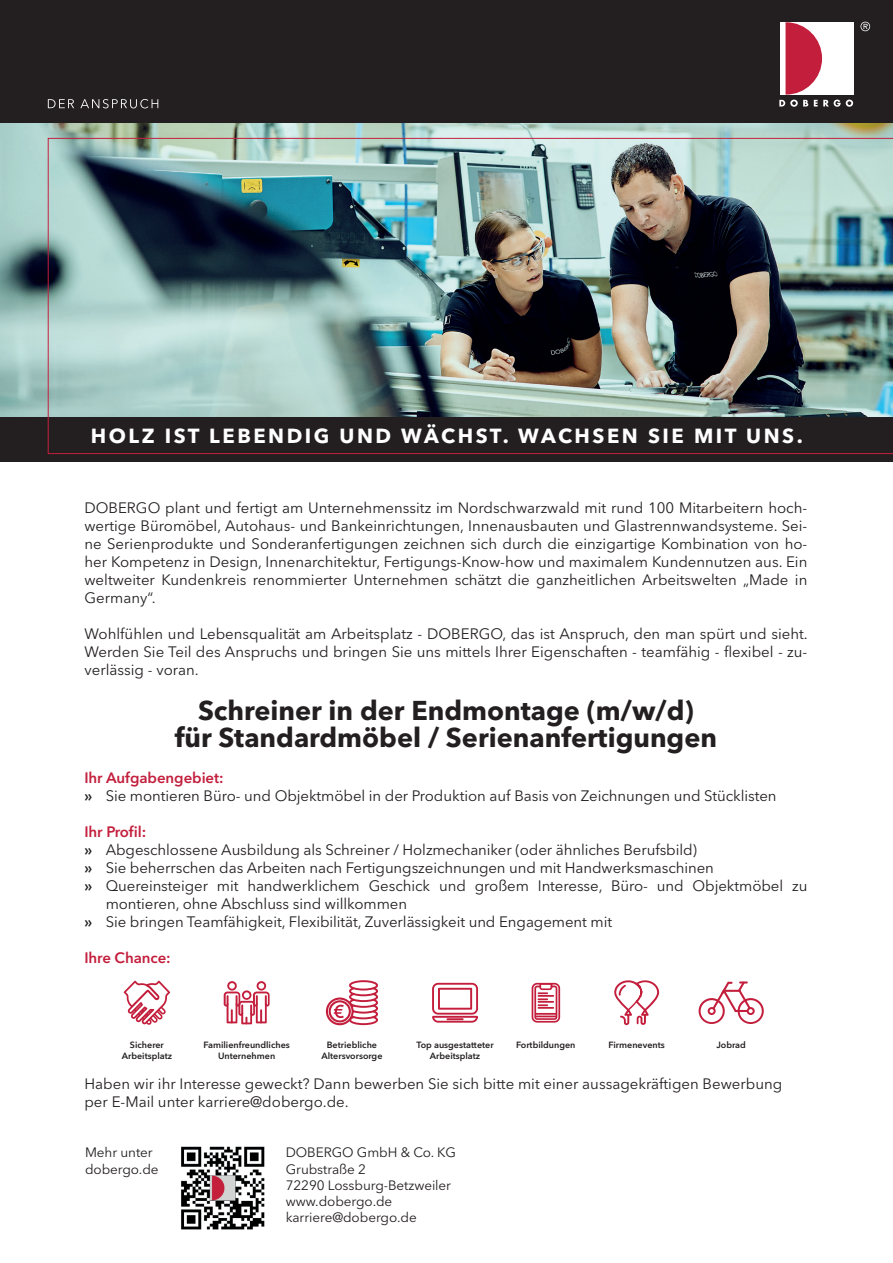
<style>
.page{position:relative;width:893px;height:1263px;background:#fff}
.page>*{position:absolute;margin:0;border:0;box-sizing:border-box;transform-origin:0 0}
.t1{font:700 27px/27px "Avenir Next LT Pro";color:#231f20;text-align:center}
.t2{font:700 20.25px "Avenir Next LT Pro";letter-spacing:.125em;color:#fff}
.t3{font:15px/18px "Avenir Next LT Pro";letter-spacing:-.005em;color:#231f20;text-align:justify}
.t4{font:600 15px "Avenir Next LT Pro";letter-spacing:-.005em;color:#c31f3d}
.t5{font:13.5px/16.2px "Avenir Next LT Pro";letter-spacing:-.005em;color:#231f20}
.t6{font:600 9px/10.8px "Avenir Next LT Pro";color:#231f20;text-align:center}
.s1{font-weight:600;color:#c31f3d}
.s2{font-weight:600}
</style>
<div class="page">
<div style="left:0;top:0;width:893px;height:461px;background:#231f20"></div>
<svg style="left:779px;top:22px;width:74px;height:85px;background:#d099a3"></svg>
<svg style="left:860px;top:22px;width:10px;height:9px"></svg>
<svg style="left:48px;top:99px;width:110px;height:9px"></svg>
<img style="left:0;top:123px;width:893px;height:293px">
<img style="left:48px;top:138px;width:845px;height:316px">
<img style="left:181px;top:1146px;width:84px;height:84px">
<svg style="left:614px;top:980px;width:45px;height:45px"></svg>
<svg style="left:432px;top:983px;width:46px;height:40px"></svg>
<svg style="left:699px;top:981px;width:65px;height:43px"></svg>
<svg style="left:224px;top:981px;width:46px;height:43px"></svg>
<svg style="left:532px;top:983px;width:28px;height:39px"></svg>
<hr style="left:535px;top:1015px;width:22px;height:2px;background:#c31f3d">
<hr style="left:535px;top:1013px;width:22px;height:2px;background:#c31f3d">
<svg style="left:350px;top:1016px;width:27px;height:8px"></svg>
<div style="left:349px;top:1015px;width:29px;height:10px;border:2px solid #c31f3d;border-radius:50%"></div>
<svg style="left:350px;top:1010px;width:27px;height:8px"></svg>
<div style="left:349px;top:1009px;width:29px;height:10px;border:2px solid #c31f3d;border-radius:50%"></div>
<svg style="left:350px;top:1004px;width:27px;height:8px"></svg>
<div style="left:349px;top:1003px;width:29px;height:10px;border:2px solid #c31f3d;border-radius:50%"></div>
<svg style="left:350px;top:998px;width:27px;height:9px"></svg>
<div style="left:349px;top:997px;width:29px;height:11px;border:2px solid #c31f3d;border-radius:50%"></div>
<svg style="left:350px;top:993px;width:27px;height:8px"></svg>
<div style="left:349px;top:992px;width:29px;height:10px;border:2px solid #c31f3d;border-radius:50%"></div>
<svg style="left:350px;top:987px;width:27px;height:8px"></svg>
<div style="left:349px;top:986px;width:29px;height:10px;border:2px solid #c31f3d;border-radius:50%"></div>
<div style="left:350px;top:981px;width:27px;height:8px;background:#fff;border-radius:50%"></div>
<div style="left:349px;top:980px;width:29px;height:10px;border:2px solid #c31f3d;border-radius:50%"></div>
<svg style="left:327px;top:998px;width:26px;height:26px"></svg>
<div style="left:326px;top:997px;width:28px;height:28px;border:2px solid #c31f3d;border-radius:50%"></div>
<svg style="left:330px;top:1001px;width:20px;height:20px"></svg>
<div style="left:329px;top:1000px;width:22px;height:22px;border:2px solid #c31f3d;border-radius:50%"></div>
<svg style="left:334px;top:1005px;width:10px;height:13px"></svg>
<svg style="left:124px;top:981px;width:46px;height:44px"></svg>
<h2 class="t2" style="left:91px;top:423px;width:713px">HOLZ IST LEBENDIG UND WÄCHST. WACHSEN SIE MIT UNS.</h2>
<p class="t3" style="left:84px;top:499px;width:724px">DOBERGO plant und fertigt am Unternehmenssitz im Nordschwarzwald mit rund 100 Mitarbeitern hoch&shy;wertige Büromöbel, Autohaus- und Bankeinrichtungen, Innenausbauten und Glastrennwandsysteme. Sei&shy;ne Serienprodukte und Sonderanfertigungen zeichnen sich durch die einzigartige Kombination von ho&shy;her Kompetenz in Design, Innenarchitektur, Fertigungs-Know-how und maximalem Kundennutzen aus. Ein weltweiter Kundenkreis renommierter Unternehmen schätzt die ganzheitlichen Arbeitswelten „Made in Germany“.</p>
<p class="t3" style="left:84px;top:625px;width:725px">Wohlfühlen und Lebensqualität am Arbeitsplatz - DOBERGO, das ist Anspruch, den man spürt und sieht.<br>Werden Sie Teil des Anspruchs und bringen Sie uns mittels Ihrer Eigenschaften - teamfähig - flexibel - zu&shy;verlässig - voran.</p>
<h1 class="t1" style="left:175px;top:697px;width:544px">Schreiner in der Endmontage (m/w/d)<br>für Standardmöbel / Serienanfertigungen</h1>
<p class="t3" style="left:84px;top:769px;width:694px"><span class="s1">Ihr Aufgabengebiet:<br></span><span class="s2">»</span> Sie montieren Büro- und Objektmöbel in der Produktion auf Basis von Zeichnungen und Stücklisten</p>
<p class="t4" style="left:84px;top:823px;width:63px">Ihr Profil:</p>
<p class="t3" style="left:84px;top:841px;width:614px"><span class="s2">»</span> Abgeschlossene Ausbildung als Schreiner / Holzmechaniker (oder ähnliches Berufsbild)</p>
<p class="t3" style="left:84px;top:859px;width:631px"><span class="s2">»</span> Sie beherrschen das Arbeiten nach Fertigungszeichnungen und mit Handwerksmaschinen</p>
<p class="t3" style="left:84px;top:877px;width:724px"><span class="s2">»</span> Quereinsteiger mit handwerklichem Geschick und großem Interesse, Büro- und Objektmöbel zu</p>
<p class="t3" style="left:106px;top:895px;width:303px">montieren, ohne Abschluss sind willkommen</p>
<p class="t3" style="left:84px;top:913px;width:529px"><span class="s2">»</span> Sie bringen Teamfähigkeit, Flexibilität, Zuverlässigkeit und Engagement mit</p>
<p class="t4" style="left:84px;top:949px;width:88px">Ihre Chance:</p>
<p class="t6" style="left:122px;top:1040px;width:52px">Sicherer<br>Arbeitsplatz</p>
<p class="t6" style="left:203px;top:1040px;width:88px">Familienfreundliches</p>
<p class="t6" style="left:716px;top:1040px;width:31px">Jobrad</p>
<p class="t6" style="left:218px;top:1050px;width:59px">Unternehmen</p>
<p class="t6" style="left:327px;top:1040px;width:52px">Betriebliche</p>
<p class="t6" style="left:516px;top:1040px;width:61px">Fortbildungen</p>
<p class="t6" style="left:321px;top:1050px;width:63px">Altersvorsorge</p>
<p class="t6" style="left:416px;top:1040px;width:79px">Top ausgestatteter</p>
<p class="t6" style="left:608px;top:1040px;width:58px">Firmenevents</p>
<p class="t6" style="left:430px;top:1050px;width:52px">Arbeitsplatz</p>
<p class="t3" style="left:84px;top:1075px;width:699px">Haben wir ihr Interesse geweckt? Dann bewerben Sie sich bitte mit einer aussagekräftigen Bewerbung per E-Mail unter karriere@dobergo.de.</p>
<p class="t5" style="left:85px;top:1145px;width:75px">Mehr unter dobergo.de</p>
<p class="t5" style="left:286px;top:1145px;width:172px">DOBERGO GmbH &amp; Co. KG<br>Grubstraße 2<br>72290 Lossburg-Betzweiler www.dobergo.de karriere@dobergo.de</p>
</div>
